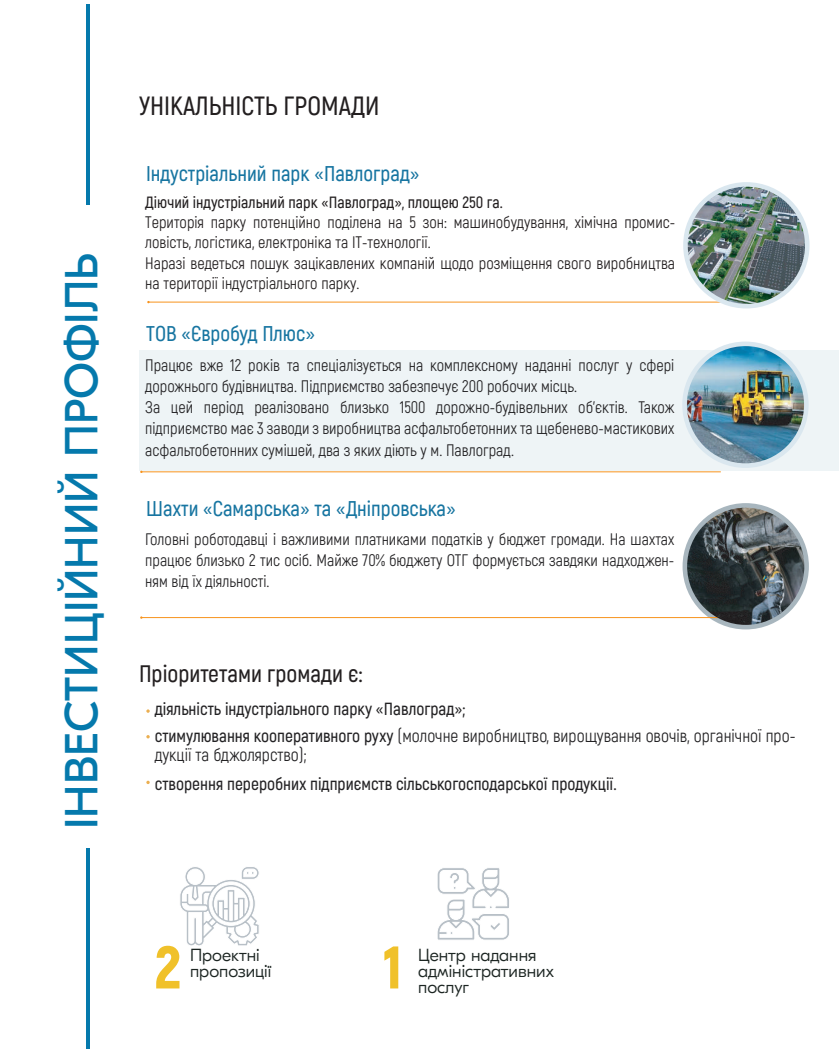
<style>
.page{position:relative;width:839px;height:1049px;background:#fff}
.page>*{position:absolute;margin:0;border:0;box-sizing:border-box;transform-origin:0 0}
.t1{font:900 60px "Akrobat";color:#f0c12a}
.t2{font:46.25px "GT Eesti Pro Display";color:#0579ac}
.t3{font:600 26.25px "Akrobat";color:#231f20}
.t4{font:600 23.75px "Akrobat";color:#231f20}
.t5{font:600 21.25px "Akrobat";color:#1775a1}
.t6{font:600 17.5px/27.5px "Akrobat";color:#232224}
.t7{font:300 17.5px/16.2px "GT Eesti Pro Display";color:#1c2522}
.t8{font:17.5px "Akrobat";color:#232224}
.t9{font:16.25px/21.2px "Akrobat";color:#232224}
.t10{font:16.25px/20.4px "Akrobat";color:#231f20}
.t11{font:600 16.25px "Akrobat";color:#231f20}
.s1{font-weight:400}
</style>
<div class="page">
<hr style="left:148px;top:302px;width:594px;height:1px;background:#f7931d">
<svg style="left:682px;top:503px;width:127px;height:126px;background:#a9b5bd"></svg>
<div style="left:139px;top:351px;width:700px;height:120px;background:#eef4f6"></div>
<div style="left:682px;top:341px;width:126px;height:127px;background:#dae7ef;border-radius:50%"></div>
<hr style="left:141px;top:617px;width:580px;height:1px;background:#f7931d">
<hr style="left:86px;top:4px;width:3px;height:200px;background:#0579ac">
<hr style="left:86px;top:848px;width:3px;height:201px;background:#0579ac">
<svg style="left:180px;top:867px;width:79px;height:79px"></svg>
<hr style="left:141px;top:472px;width:580px;height:1px;background:#f7931d">
<svg style="left:437px;top:868px;width:72px;height:72px"></svg>
<svg style="left:146px;top:709px;width:4px;height:4px"></svg>
<svg style="left:146px;top:735px;width:4px;height:3px"></svg>
<img style="left:687px;top:508px;width:117px;height:117px;border-radius:59px">
<svg style="left:146px;top:781px;width:4px;height:3px"></svg>
<img style="left:683px;top:187px;width:127px;height:122px">
<img style="left:687px;top:346px;width:117px;height:117px;border-radius:59px">
<h2 class="t2" style="left:56px;top:829px;width:577px;rotate:-90deg">ІНВЕСТИЦІЙНИЙ ПРОФІЛЬ</h2>
<h3 class="t3" style="left:139px;top:90px;width:242px">УНІКАЛЬНІСТЬ ГРОМАДИ</h3>
<h3 class="t5" style="left:146px;top:160px;width:275px">Індустріальний парк «Павлоград»</h3>
<p class="t11" style="left:145px;top:192px;width:359px">Діючий індустріальний парк «Павлоград», площею 250 га.</p>
<p class="t10" style="left:145px;top:212px;width:531px">Територія парку потенційно поділена на 5 зон: машинобудування, хімічна промис&shy;ловість, логістика, електроніка та ІТ-технології.<br>Наразі ведеться пошук зацікавлених компаній щодо розміщення свого виробництва на території індустріального парку.</p>
<h3 class="t5" style="left:146px;top:321px;width:170px">ТОВ «Євробуд Плюс»</h3>
<p class="t9" style="left:145px;top:354px;width:530px">Працює вже 12 років та спеціалізується на комплексному наданні послуг у сфері дорожнього будівництва. Підприємство забезпечує 200 робочих місць.<br>За цей період реалізовано близько 1500 дорожно-будівельних об'єктів. Також підприємство має 3 заводи з виробництва асфальтобетонних та щебенево-мастикових асфальтобетонних сумішей, два з яких діють у м. Павлоград.</p>
<h3 class="t5" style="left:146px;top:496px;width:311px">Шахти «Самарська» та «Дніпровська»</h3>
<p class="t9" style="left:145px;top:528px;width:530px;text-align:justify">Головні роботодавці і важливими платниками податків у бюджет громади. На шахтах працює близько 2 тис осіб. Майже 70% бюджету ОТГ формується завдяки надходжен&shy;ням від їх діяльності.</p>
<h3 class="t4" style="left:139px;top:659px;width:225px">Пріоритетами громади є:</h3>
<p class="t6" style="left:155px;top:695px;width:642px">діяльність індустріального парку «Павлоград»;<br>стимулювання кооперативного руху <span class="s1">(молочне виробництво, вирощування овочів, органічної про-</span></p>
<p class="t8" style="left:155px;top:744px;width:153px">дукції та бджолярство);</p>
<p class="t6" style="left:155px;top:770px;width:463px">створення переробних підприємств сільськогосподарської продукції.</p>
<h1 class="t1" style="left:155px;top:928px;width:28px">2</h1>
<p class="t7" style="left:190px;top:947px;width:71px">Проектні</p>
<p class="t7" style="left:190px;top:963px;width:83px">пропозиції</p>
<h1 class="t1" style="left:383px;top:928px;width:20px">1</h1>
<p class="t7" style="left:418px;top:947px;width:137px">Центр надання адміністративних</p>
<p class="t7" style="left:418px;top:979px;width:52px">послуг</p>
</div>
